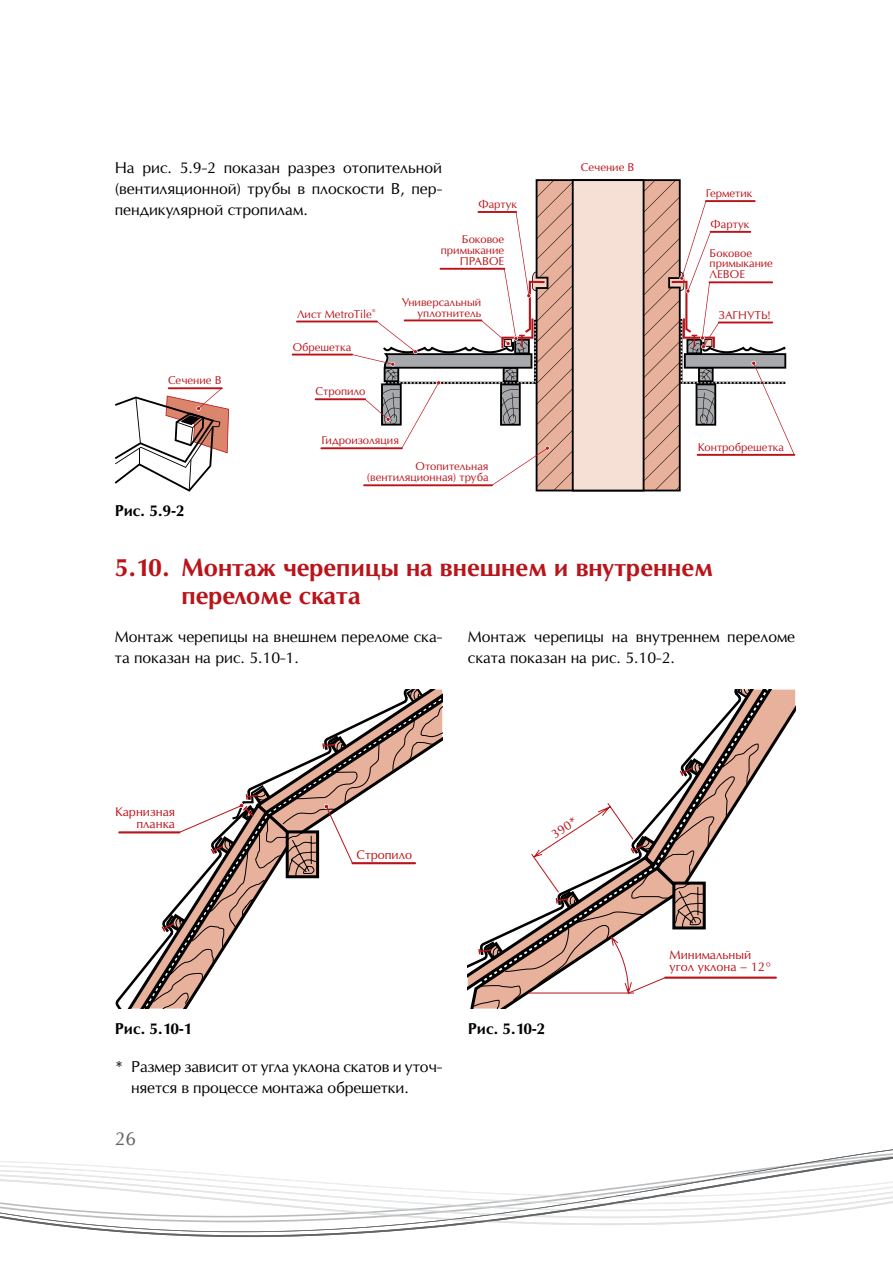
<style>
.page{position:relative;width:893px;height:1263px;background:#fff}
.page>*{position:absolute;margin:0;border:0;box-sizing:border-box;transform-origin:0 0}
.t1{font:700 24px/28.8px "Opium New C";color:#ba141a}
.t2{font:18px "Opium New C";color:#636466}
.t3{font:15px/21px "Opium New C";color:#000}
.t4{font:700 15px "Opium New C";color:#000}
.t5{font:12px/12px "Opium New C";color:#ba141a;text-align:right}
.t6{font:10.8px/10.8px "Opium New C";color:#ba141a;text-align:right}
</style>
<div class="page">
<svg style="left:0;top:1149px;width:893px;height:88px"></svg>
<hr style="left:119px;top:831px;width:60px;height:2px;background:#ba141a">
<svg style="left:124px;top:690px;width:318px;height:318px"></svg>
<svg style="left:468px;top:690px;width:327px;height:318px"></svg>
<hr style="left:296px;top:321px;width:82px;height:1px;background:#ba141a">
<hr style="left:292px;top:354px;width:61px;height:1px;background:#ba141a">
<hr style="left:315px;top:398px;width:51px;height:2px;background:#ba141a">
<hr style="left:320px;top:447px;width:83px;height:2px;background:#ba141a">
<hr style="left:363px;top:484px;width:130px;height:2px;background:#ba141a">
<hr style="left:697px;top:454px;width:98px;height:2px;background:#ba141a">
<hr style="left:168px;top:387px;width:55px;height:2px;background:#ba141a">
<svg style="left:115px;top:395px;width:114px;height:97px"></svg>
<svg style="left:198px;top:388px;width:24px;height:21px"></svg>
<div style="left:753px;top:363px;width:42px;height:92px;background:#fff"></div>
<svg style="left:352px;top:354px;width:41px;height:11px"></svg>
<svg style="left:365px;top:399px;width:24px;height:21px"></svg>
<svg style="left:381px;top:179px;width:405px;height:312px"></svg>
<p class="t3" style="left:115px;top:158px;width:329px;text-align:justify">На рис. 5.9-2 показан разрез отопительной (вентиляционной) трубы в плоскости В, пер&shy;пендикулярной стропилам.</p>
<p class="t6" style="left:478px;top:199px;width:40px">Фартук</p>
<p class="t6" style="left:168px;top:375px;width:55px">Сечение B</p>
<p class="t4" style="left:115px;top:502px;width:71px">Рис. 5.9-2</p>
<p class="t6" style="left:297px;top:308px;width:80px">Лист MetroTile<sup>®</sup></p>
<p class="t6" style="left:441px;top:234px;width:65px">Боковое примыкание<br>ПРАВОЕ</p>
<p class="t6" style="left:402px;top:297px;width:81px">Универсальный уплотнитель</p>
<p class="t6" style="left:293px;top:341px;width:60px">Обрешетка</p>
<p class="t6" style="left:316px;top:386px;width:51px">Стропило</p>
<p class="t6" style="left:321px;top:435px;width:79px">Гидроизоляция</p>
<p class="t6" style="left:367px;top:461px;width:123px">Отопительная (вентиляционная) труба</p>
<p class="t6" style="left:581px;top:162px;width:55px">Сечение B</p>
<p class="t6" style="left:706px;top:188px;width:48px">Герметик</p>
<p class="t6" style="left:711px;top:219px;width:40px">Фартук</p>
<p class="t6" style="left:710px;top:247px;width:65px;text-align:left">Боковое примыкание<br>ЛЕВОЕ</p>
<p class="t6" style="left:719px;top:309px;width:53px">ЗАГНУТЬ!</p>
<p class="t6" style="left:698px;top:442px;width:88px">Контробрешетка</p>
<h1 class="t1" style="left:181px;top:553px;width:533px;text-indent:-67px">5.10. Монтаж черепицы на внешнем и внутреннем переломе ската</h1>
<p class="t3" style="left:115px;top:626px;width:329px">Монтаж черепицы на внешнем переломе ска&shy;та показан на рис. 5.10-1.</p>
<p class="t3" style="left:468px;top:626px;width:329px">Монтаж черепицы на внутреннем переломе ската показан на рис. 5.10-2.</p>
<p class="t5" style="left:115px;top:806px;width:61px">Карнизная планка</p>
<p class="t5" style="left:357px;top:848px;width:57px">Стропило</p>
<p class="t5" style="left:549px;top:830px;width:30px;rotate:-33deg">390*</p>
<p class="t4" style="left:115px;top:1019px;width:79px">Рис. 5.10-1</p>
<p class="t4" style="left:468px;top:1019px;width:79px">Рис. 5.10-2</p>
<p class="t3" style="left:131px;top:1056px;width:313px;text-indent:-16px">* Размер зависит от угла уклона скатов и уточ&shy;няется в процессе монтажа обрешетки.</p>
<p class="t2" style="left:115px;top:1128px;width:23px">26</p>
<p class="t5" style="left:669px;top:948px;width:104px;text-align:left">Минимальный угол уклона – 12°</p>
</div>
